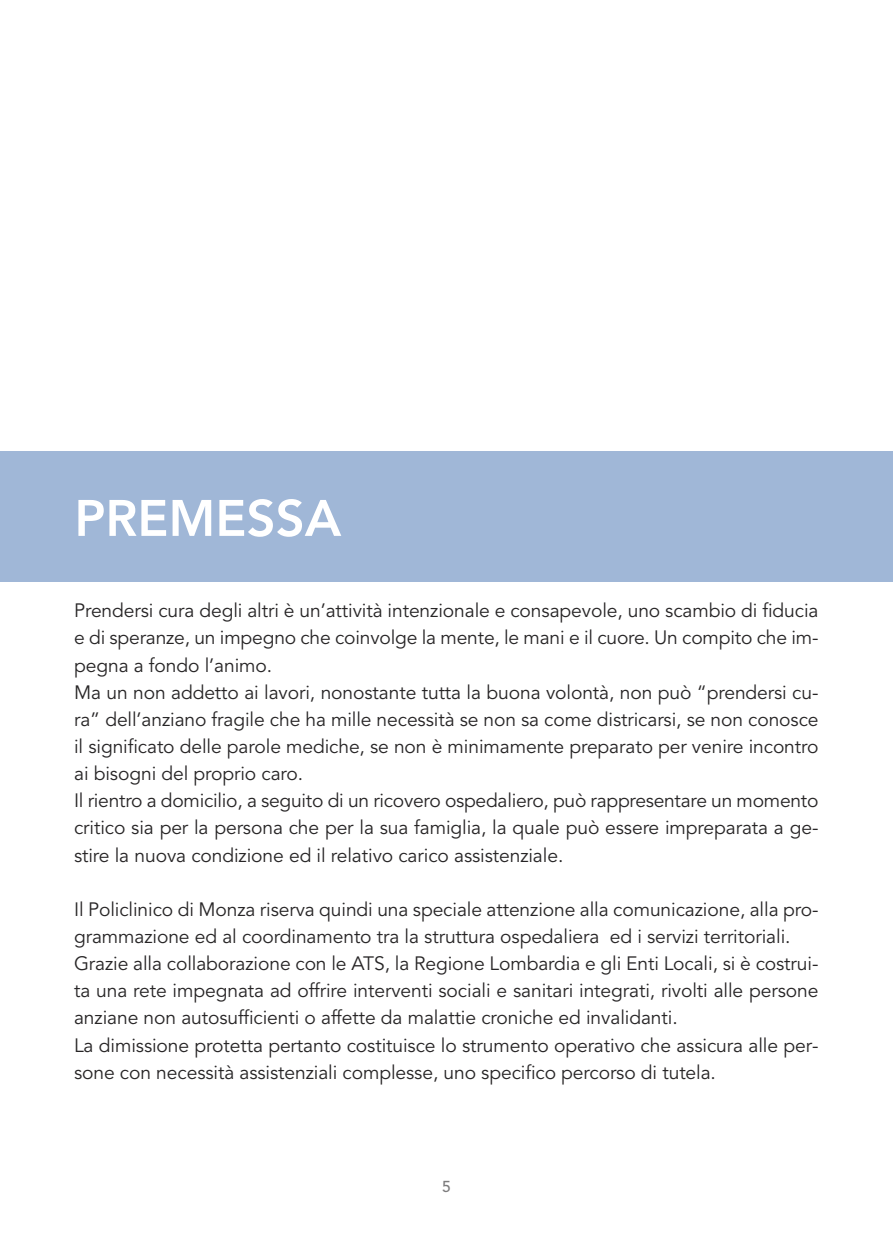
<style>
.page{position:relative;width:893px;height:1241px;background:#fff}
.page>*{position:absolute;margin:0;border:0;box-sizing:border-box;transform-origin:0 0}
.t1{font:800 50.75px "Avenir";color:#fff}
.t2{font:19.25px/27.1px "Avenir";letter-spacing:-.005em;color:#272526}
.t3{font:500 15.75px "Avenir";color:#7d7c7d}
</style>
<div class="page">
<div style="left:0;top:451px;width:893px;height:130px;background:#a0b7d7"></div>
<h1 class="t1" style="left:74px;top:478px;width:268px">PREMESSA</h1>
<p class="t2" style="left:74px;top:597px;width:746px">Prendersi cura degli altri è un’attività intenzionale e consapevole, uno scambio di fiducia e di speranze, un impegno che coinvolge la mente, le mani e il cuore. Un compito che im&shy;pegna a fondo l’animo.<br>Ma un non addetto ai lavori, nonostante tutta la buona volontà, non può “prendersi cu&shy;ra” dell’anziano fragile che ha mille necessità se non sa come districarsi, se non conosce il significato delle parole mediche, se non è minimamente preparato per venire incontro ai bisogni del proprio caro.<br>Il rientro a domicilio, a seguito di un ricovero ospedaliero, può rappresentare un momento critico sia per la persona che per la sua famiglia, la quale può essere impreparata a ge&shy;stire la nuova condizione ed il relativo carico assistenziale.</p>
<p class="t2" style="left:74px;top:895px;width:746px">Il Policlinico di Monza riserva quindi una speciale attenzione alla comunicazione, alla pro&shy;grammazione ed al coordinamento tra la struttura ospedaliera ed i servizi territoriali.<br>Grazie alla collaborazione con le ATS, la Regione Lombardia e gli Enti Locali, si è costrui&shy;ta una rete impegnata ad offrire interventi sociali e sanitari integrati, rivolti alle persone anziane non autosufficienti o affette da malattie croniche ed invalidanti.<br>La dimissione protetta pertanto costituisce lo strumento operativo che assicura alle per&shy;sone con necessità assistenziali complesse, uno specifico percorso di tutela.</p>
<p class="t3" style="left:442px;top:1172px;width:10px">5</p>
</div>
